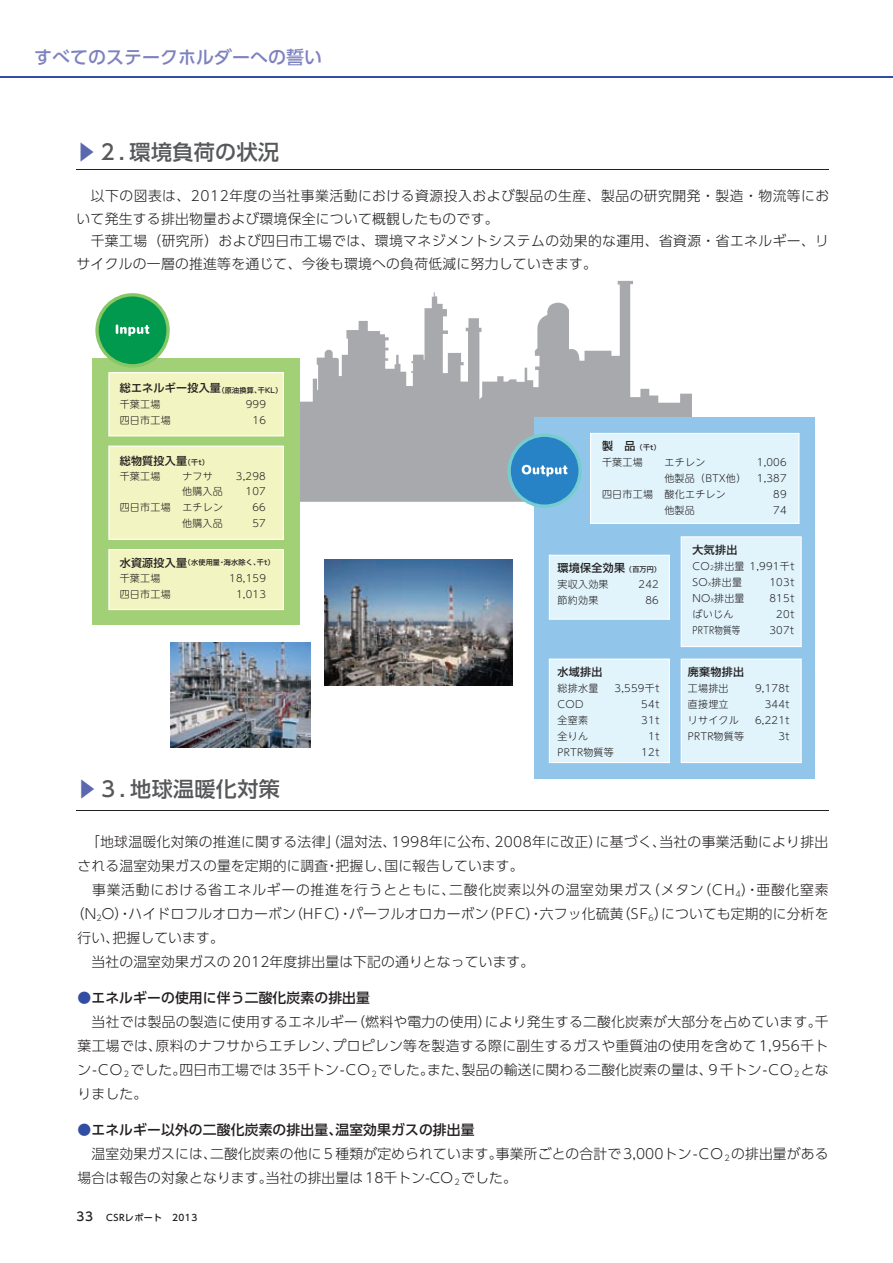
<style>
.page{position:relative;width:893px;height:1263px;background:#fff}
.page>*{position:absolute;margin:0;border:0;box-sizing:border-box;transform-origin:0 0}
.t1{font:500 21px "UD Shin Go Pro";letter-spacing:.02em;color:#57585a}
.t2{font:500 18px "UD Shin Go Pro";color:#7d82bf}
.t3{font:300 13.8px/24px "UD Shin Go Pro";letter-spacing:.02em;color:#231f20}
.t4{font:300 13.8px "UD Shin Go Pro";letter-spacing:.055em;color:#231f20}
.t5{font:500 10.95px "Shin Go Pro";letter-spacing:.025em;color:#231f20}
.t6{font:300 10.05px/16px "UD Shin M Go Pro";letter-spacing:.025em;color:#231f20}
.t7{font:300 10.05px "UD Shin M Go Pro";letter-spacing:.025em;color:#231f20;scale:.85 1}
.t8{font:500 9px "UD Shin Go Pro";letter-spacing:.05em;color:#231f20}
.t9{font:500 7.05px "Shin Go Pro";letter-spacing:.025em;color:#231f20}
.s1{color:#5b67af}
.s2{font-size:10.95px}
.s3{font-size:7.05px}
.s4{font-size:6px}
.s5{font-size:4.95px}
.s6{font-weight:500;color:#324ea1}
.s7{font-weight:500}
.s8{font-size:12px}
</style>
<div class="page">
<svg style="left:300px;top:281px;width:392px;height:221px;fill:#a8a9ad"></svg>
<img style="left:324px;top:560px;width:188px;height:125px">
<hr style="left:76px;top:170px;width:752px;height:1px;background:#231f20">
<hr style="left:0;top:76px;width:893px;height:1px;background:#324ea1">
<hr style="left:77px;top:810px;width:752px;height:1px;background:#231f20">
<div style="left:93px;top:358px;width:207px;height:267px;background:#a1d076"></div>
<div style="left:108px;top:446px;width:176px;height:94px;background:#f2f4c1"></div>
<div style="left:108px;top:549px;width:176px;height:61px;background:#f2f4c1"></div>
<svg style="left:95px;top:293px;width:189px;height:143px"></svg>
<div style="left:534px;top:417px;width:281px;height:362px;background:#92c5ea"></div>
<div style="left:590px;top:433px;width:209px;height:91px;background:#e1f4fc"></div>
<div style="left:549px;top:555px;width:121px;height:65px;background:#e1f4fc"></div>
<div style="left:549px;top:658px;width:121px;height:105px;background:#e1f4fc"></div>
<div style="left:681px;top:658px;width:121px;height:105px;background:#e1f4fc"></div>
<div style="left:681px;top:536px;width:121px;height:111px;background:#e1f4fc"></div>
<svg style="left:507px;top:433px;width:75px;height:75px"></svg>
<img style="left:170px;top:642px;width:140px;height:105px">
<h2 class="t2" style="left:34px;top:43px;width:289px">すべてのステークホルダーへの誓い</h2>
<h1 class="t1" style="left:76px;top:135px;width:205px"><span class="s1">▶</span>２．環境負荷の状況</h1>
<p class="t3" style="left:77px;top:184px;width:754px;line-height:22.5px">　以下の図表は、2012年度の当社事業活動における資源投入および製品の生産、製品の研究開発・製造・物流等において発生する排出物量および環境保全について概観したものです。<br>　千葉工場（研究所）および四日市工場では、環境マネジメントシステムの効果的な運用、省資源・省エネルギー、リサイクルの一層の推進等を通じて、今後も環境への負荷低減に努力していきます。</p>
<p class="t9" style="left:120px;top:384px;width:164px"><span class="s2">総エネルギー投入量</span>（原油換算、千KL）</p>
<p class="t6" style="left:120px;top:396px;width:42px">千葉工場</p>
<p class="t6" style="left:246px;top:396px;width:22px">999</p>
<p class="t6" style="left:120px;top:412px;width:52px">四日市工場</p>
<p class="t6" style="left:253px;top:412px;width:15px">16</p>
<p class="t5" style="left:120px;top:452px;width:91px">総物質投入量<span class="s3">（千t）</span></p>
<p class="t6" style="left:120px;top:468px;width:42px">千葉工場</p>
<p class="t6" style="left:182px;top:468px;width:32px">ナフサ</p>
<p class="t6" style="left:236px;top:468px;width:31px">3,298</p>
<p class="t6" style="left:182px;top:483px;width:42px">他購入品</p>
<p class="t6" style="left:245px;top:483px;width:22px">107</p>
<p class="t6" style="left:120px;top:499px;width:105px">四日市工場 エチレン</p>
<p class="t6" style="left:252px;top:499px;width:15px">66</p>
<p class="t6" style="left:182px;top:515px;width:42px">他購入品</p>
<p class="t6" style="left:252px;top:515px;width:15px">57</p>
<p class="t9" style="left:120px;top:557px;width:156px"><span class="s2">水資源投入量</span>（水使用量・海水除く、千t）</p>
<p class="t6" style="left:120px;top:569px;width:42px">千葉工場</p>
<p class="t6" style="left:229px;top:569px;width:38px">18,159</p>
<p class="t6" style="left:120px;top:585px;width:52px">四日市工場</p>
<p class="t6" style="left:236px;top:585px;width:31px">1,013</p>
<h1 class="t1" style="left:77px;top:772px;width:205px"><span class="s1">▶</span>３．地球温暖化対策</h1>
<p class="t9" style="left:602px;top:442px;width:60px"><span class="s2">製　品</span>（千t）</p>
<p class="t6" style="left:602px;top:454px;width:42px">千葉工場</p>
<p class="t6" style="left:665px;top:454px;width:42px">エチレン</p>
<p class="t6" style="left:757px;top:454px;width:31px">1,006</p>
<p class="t6" style="left:664px;top:470px;width:124px">他製品（BTX他） 1,387</p>
<p class="t6" style="left:602px;top:486px;width:125px">四日市工場 酸化エチレン</p>
<p class="t6" style="left:773px;top:486px;width:15px">89</p>
<p class="t6" style="left:664px;top:502px;width:32px">他製品</p>
<p class="t6" style="left:773px;top:502px;width:15px">74</p>
<p class="t6" style="left:590px;top:438px;width:15px">74</p>
<p class="t6" style="left:586px;top:557px;width:27px">307t</p>
<p class="t5" style="left:558px;top:559px;width:105px">環境保全効果<span class="s3">（百万円）</span></p>
<p class="t6" style="left:558px;top:576px;width:52px">実収入効果</p>
<p class="t6" style="left:639px;top:576px;width:22px">242</p>
<p class="t6" style="left:558px;top:592px;width:42px">節約効果</p>
<p class="t6" style="left:645px;top:592px;width:15px">86</p>
<p class="t5" style="left:558px;top:663px;width:46px">水域排出</p>
<p class="t6" style="left:558px;top:680px;width:42px">総排水量</p>
<p class="t6" style="left:615px;top:680px;width:46px">3,559千t</p>
<p class="t6" style="left:558px;top:696px;width:27px">COD</p>
<p class="t6" style="left:641px;top:696px;width:20px">54t</p>
<p class="t6" style="left:558px;top:712px;width:32px">全窒素</p>
<p class="t6" style="left:641px;top:712px;width:20px">31t</p>
<p class="t6" style="left:558px;top:728px;width:32px">全りん</p>
<p class="t6" style="left:648px;top:728px;width:13px">1t</p>
<p class="t6" style="left:558px;top:744px;width:58px">PRTR物質等</p>
<p class="t6" style="left:641px;top:744px;width:20px">12t</p>
<p class="t6" style="left:595px;top:663px;width:13px">3t</p>
<p class="t5" style="left:693px;top:541px;width:46px">大気排出</p>
<p class="t6" style="left:693px;top:558px;width:103px">CO<span class="s4">2</span>排出量 1,991千t<br>SO<span class="s5">X</span>排出量</p>
<p class="t6" style="left:769px;top:574px;width:27px">103t</p>
<p class="t6" style="left:693px;top:590px;width:54px">NO<span class="s5">X</span>排出量</p>
<p class="t6" style="left:769px;top:590px;width:27px">815t</p>
<p class="t6" style="left:693px;top:606px;width:42px">ばいじん</p>
<p class="t6" style="left:776px;top:606px;width:20px">20t</p>
<p class="t7" style="left:693px;top:622px;width:58px">PRTR物質等</p>
<p class="t6" style="left:769px;top:622px;width:27px">307t</p>
<p class="t5" style="left:688px;top:663px;width:58px">廃棄物排出</p>
<p class="t6" style="left:688px;top:680px;width:42px">工場排出</p>
<p class="t6" style="left:755px;top:680px;width:36px">9,178t</p>
<p class="t6" style="left:688px;top:696px;width:42px">直接埋立</p>
<p class="t6" style="left:765px;top:696px;width:27px">344t</p>
<p class="t6" style="left:688px;top:712px;width:52px">リサイクル</p>
<p class="t6" style="left:755px;top:712px;width:36px">6,221t</p>
<p class="t6" style="left:688px;top:728px;width:58px">PRTR物質等</p>
<p class="t6" style="left:778px;top:728px;width:13px">3t</p>
<p class="t3" style="left:86px;top:829px;width:744px">「地球温暖化対策の推進に関する法律」（温対法、1998年に公布、2008年に改正）に基づく、当社の事業活動により排出</p>
<p class="t3" style="left:78px;top:853px;width:448px">される温室効果ガスの量を定期的に調査・把握し、国に報告しています。</p>
<p class="t4" style="left:78px;top:878px;width:752px">　事業活動における省エネルギーの推進を行うとともに、二酸化炭素以外の温室効果ガス（メタン（CH<sub>4</sub>）・亜酸化窒素</p>
<p class="t3" style="left:71px;top:901px;width:759px">（N<sub>2</sub>O）・ハイドロフルオロカーボン（HFC）・パーフルオロカーボン（PFC）・六フッ化硫黄（SF<sub>6</sub>）についても定期的に分析を</p>
<p class="t3" style="left:78px;top:925px;width:148px">行い、把握しています。</p>
<p class="t3" style="left:78px;top:949px;width:458px">　当社の温室効果ガスの2012年度排出量は下記の通りとなっています。</p>
<p class="t3" style="left:78px;top:985px;width:752px"><span class="s6">●</span><span class="s7">エネルギーの使用に伴う二酸化炭素の排出量<br></span>　当社では製品の製造に使用するエネルギー（燃料や電力の使用）により発生する二酸化炭素が大部分を占めています。千葉工場では、原料のナフサからエチレン、プロピレン等を製造する際に副生するガスや重質油の使用を含めて1,956千トン-CO<sub>２</sub>でした。四日市工場では35千トン-CO<sub>２</sub>でした。また、製品の輸送に関わる二酸化炭素の量は、９千トン-CO<sub>２</sub>となりました。</p>
<p class="t3" style="left:78px;top:1117px;width:752px"><span class="s6">●</span><span class="s7">エネルギー以外の二酸化炭素の排出量、温室効果ガスの排出量<br></span>　温室効果ガスには、二酸化炭素の他に５種類が定められています。事業所ごとの合計で3,000トン-CO<sub>２</sub>の排出量がある場合は報告の対象となります。当社の排出量は18千トン-CO<sub>２</sub>でした。</p>
<p class="t8" style="left:77px;top:1210px;width:122px"><span class="s8">33　</span>CSRレポート　2013</p>
</div>
